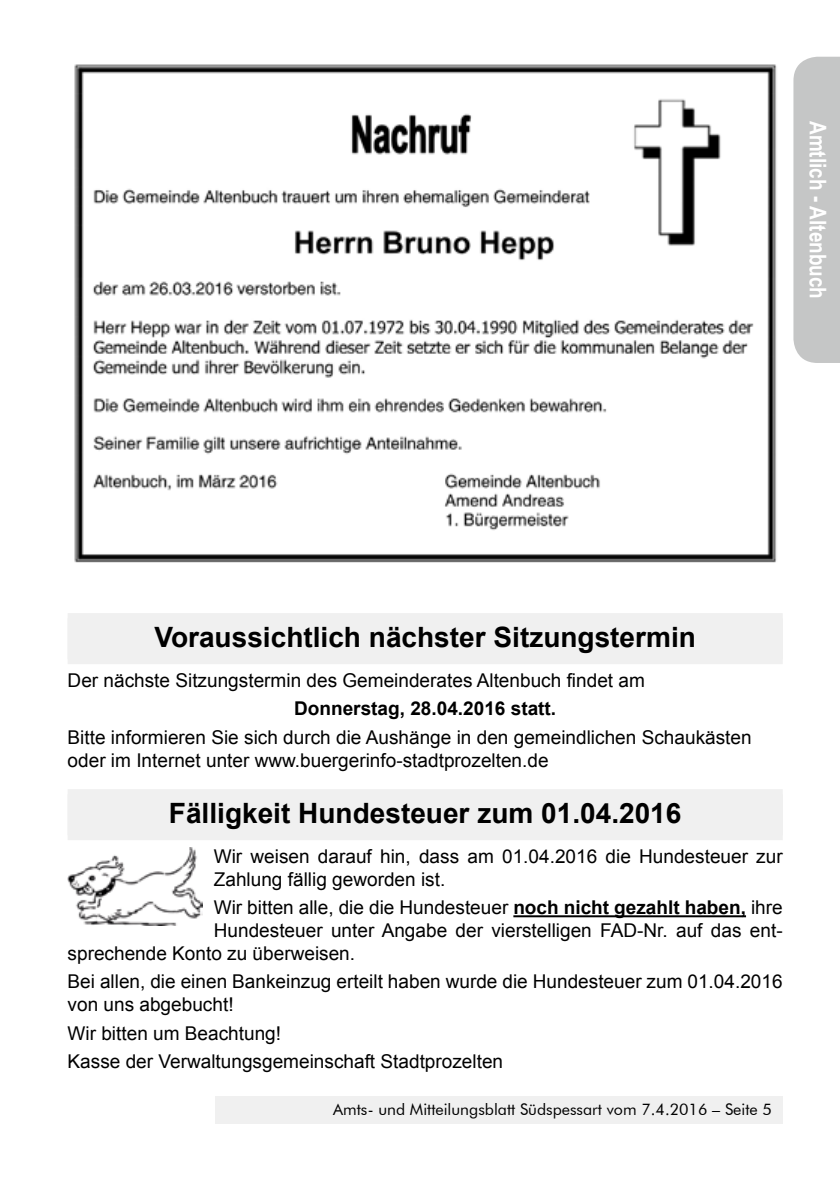
<style>
.page{position:relative;width:840px;height:1191px;background:#fff}
.page>*{position:absolute;margin:0;border:0;box-sizing:border-box;transform-origin:0 0}
.t1{font:700 28px "Arial";color:#000}
.t2{font:700 23px "Arial Narrow";color:#fff}
.t3{font:19px/22.8px "Arial";color:#000}
.t4{font:700 19px "Arial";color:#000}
.t5{font:16px "Futura BT";color:#000}
.s1{font-weight:700}
</style>
<div class="page">
<div style="left:215px;top:1097px;width:567px;height:27px;background:#f0f0f0"></div>
<div style="left:68px;top:618px;width:714px;height:46px;background:#f0f0f0"></div>
<div style="left:68px;top:613px;width:714px;height:46px;background:#f0f0f0"></div>
<div style="left:68px;top:794px;width:714px;height:46px;background:#f0f0f0"></div>
<div style="left:68px;top:789px;width:714px;height:46px;background:#f0f0f0"></div>
<hr style="left:513px;top:915px;width:232px;height:2px;background:#000">
<img style="left:74px;top:64px;width:703px;height:499px">
<img style="left:68px;top:848px;width:134px;height:77px">
<div style="left:793px;top:57px;width:46px;height:306px;background:#c5c6c6"></div>
<p class="t2" style="left:834px;top:121px;width:179px;rotate:90deg">Amtlich - Altenbuch</p>
<h1 class="t1" style="left:154px;top:618px;width:542px">Voraussichtlich nächster Sitzungstermin</h1>
<p class="t3" style="left:68px;top:669px;width:578px">Der nächste Sitzungstermin des Gemeinderates Altenbuch findet am</p>
<p class="t4" style="left:294px;top:696px;width:263px">Donnerstag, 28.04.2016 statt.</p>
<p class="t3" style="left:68px;top:726px;width:685px">Bitte informieren Sie sich durch die Aushänge in den gemeindlichen Schaukästen oder im Internet unter www.buergerinfo-stadtprozelten.de</p>
<h1 class="t1" style="left:169px;top:794px;width:513px">Fälligkeit Hundesteuer zum 01.04.2016</h1>
<p class="t3" style="left:214px;top:845px;width:570px">Wir weisen darauf hin, dass am 01.04.2016 die Hundesteuer zur<br>Zahlung fällig geworden ist.</p>
<p class="t3" style="left:214px;top:896px;width:570px">Wir bitten alle, die die Hundesteuer <span class="s1">noch nicht gezahlt haben,</span> ihre</p>
<p class="t3" style="left:214px;top:919px;width:570px">Hundesteuer unter Angabe der vierstelligen FAD-Nr. auf das ent-</p>
<p class="t3" style="left:68px;top:942px;width:289px">sprechende Konto zu überweisen.</p>
<p class="t3" style="left:68px;top:970px;width:716px">Bei allen, die einen Bankeinzug erteilt haben wurde die Hundesteuer zum 01.04.2016 von uns abgebucht!</p>
<p class="t3" style="left:68px;top:1019px;width:437px;line-height:28.4px">Wir bitten um Beachtung!<br>Kasse der Verwaltungsgemeinschaft Stadtprozelten</p>
<p class="t5" style="left:333px;top:1099px;width:440px">Amts- und Mitteilungsblatt Südspessart vom 7.4.2016 – Seite 5</p>
</div>
